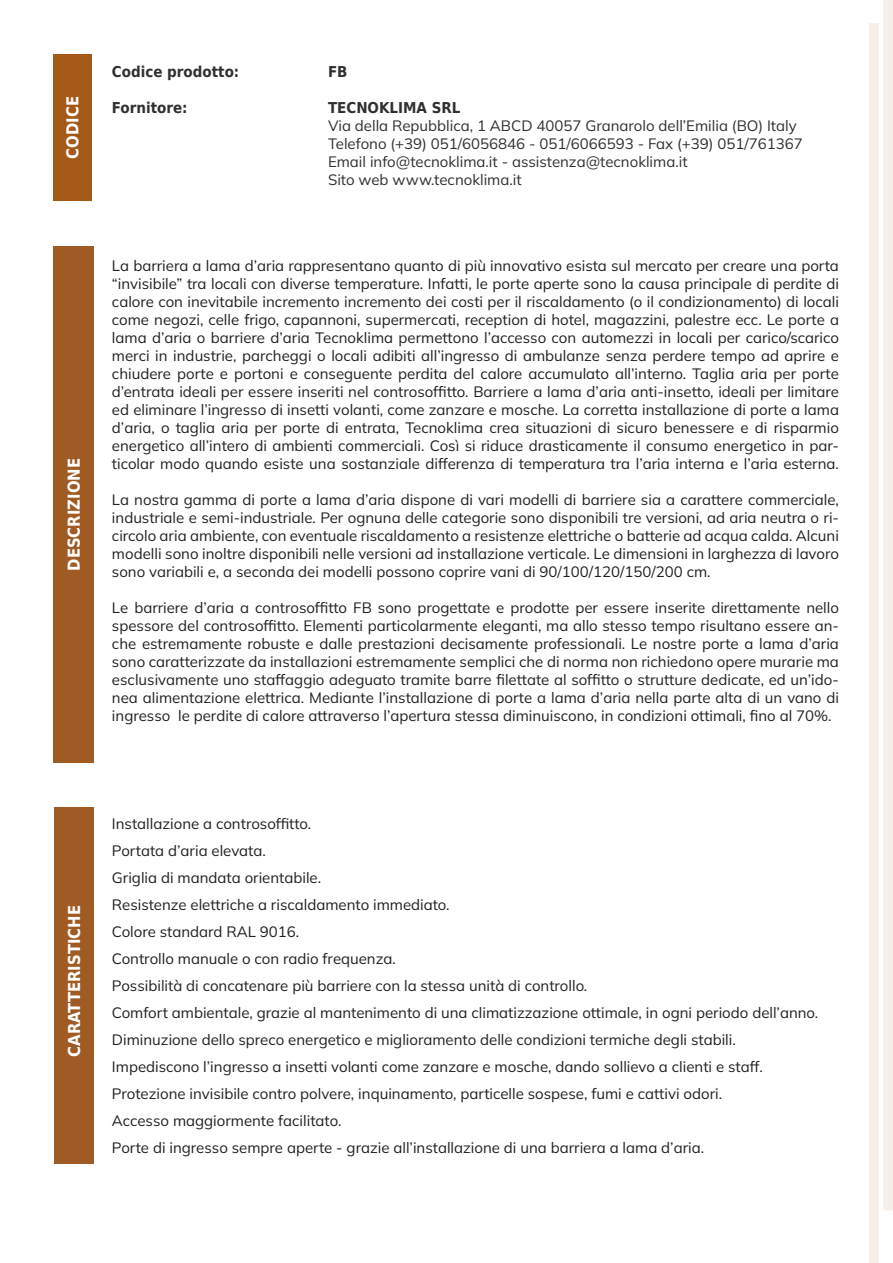
<style>
.page{position:relative;width:893px;height:1263px;background:#fff}
.page>*{position:absolute;margin:0;border:0;box-sizing:border-box;transform-origin:0 0}
.t1{font:700 16.5px "DejaVu Sans Condensed";color:#fff}
.t2{font:200 15px/18px "Mulish";color:#231f20;text-align:justify}
.t3{font:200 15px/18px "Mulish";color:#312f30}
.t4{font:700 15px "DejaVu Sans Condensed";color:#312f30}
</style>
<div class="page">
<div style="left:53px;top:54px;width:38px;height:147px;background:#a55917"></div>
<div style="left:54px;top:807px;width:40px;height:356px;background:#a05a23"></div>
<div style="left:53px;top:246px;width:41px;height:517px;background:#a05a23"></div>
<div style="left:870px;top:23px;width:9px;height:1240px;background:#f5eee9"></div>
<div style="left:883px;top:0;width:10px;height:1210px;background:#f5eee9"></div>
<p class="t1" style="left:59px;top:159px;width:64px;rotate:-90deg">CODICE</p>
<p class="t1" style="left:60px;top:571px;width:114px;rotate:-90deg">DESCRIZIONE</p>
<p class="t4" style="left:112px;top:59px;width:129px">Codice prodotto:</p>
<p class="t4" style="left:328px;top:59px;width:21px">FB</p>
<p class="t4" style="left:112px;top:95px;width:77px">Fornitore:</p>
<p class="t4" style="left:328px;top:95px;width:134px">TECNOKLIMA SRL</p>
<p class="t3" style="left:328px;top:116px;width:476px">Via della Repubblica, 1 ABCD 40057 Granarolo dell’Emilia (BO) Italy Telefono (+39) 051/6056846 - 051/6066593 - Fax (+39) 051/761367<br>Email info@tecnoklima.it - assistenza@tecnoklima.it<br>Sito web www.tecnoklima.it</p>
<p class="t2" style="left:112px;top:257px;width:728px">La barriera a lama d’aria rappresentano quanto di più innovativo esista sul mercato per creare una porta “invisibile” tra locali con diverse temperature. Infatti, le porte aperte sono la causa principale di perdite di calore con inevitabile incremento incremento dei costi per il riscaldamento (o il condizionamento) di locali come negozi, celle frigo, capannoni, supermercati, reception di hotel, magazzini, palestre ecc. Le porte a lama d’aria o barriere d’aria Tecnoklima permettono l’accesso con automezzi in locali per carico/scarico merci in industrie, parcheggi o locali adibiti all’ingresso di ambulanze senza perdere tempo ad aprire e chiudere porte e portoni e conseguente perdita del calore accumulato all’interno. Taglia aria per porte d’entrata ideali per essere inseriti nel controsoffitto. Barriere a lama d’aria anti-insetto, ideali per limitare ed eliminare l’ingresso di insetti volanti, come zanzare e mosche. La corretta installazione di porte a lama d’aria, o taglia aria per porte di entrata, Tecnoklima crea situazioni di sicuro benessere e di risparmio energetico all’intero di ambienti commerciali. Così si riduce drasticamente il consumo energetico in par&shy;ticolar modo quando esiste una sostanziale differenza di temperatura tra l’aria interna e l’aria esterna.</p>
<p class="t2" style="left:112px;top:491px;width:728px">La nostra gamma di porte a lama d’aria dispone di vari modelli di barriere sia a carattere commerciale, industriale e semi-industriale. Per ognuna delle categorie sono disponibili tre versioni, ad aria neutra o ri&shy;circolo aria ambiente, con eventuale riscaldamento a resistenze elettriche o batterie ad acqua calda. Alcuni modelli sono inoltre disponibili nelle versioni ad installazione verticale. Le dimensioni in larghezza di lavoro sono variabili e, a seconda dei modelli possono coprire vani di 90/100/120/150/200 cm.</p>
<p class="t2" style="left:112px;top:599px;width:729px">Le barriere d’aria a controsoffitto FB sono progettate e prodotte per essere inserite direttamente nello spessore del controsoffitto. Elementi particolarmente eleganti, ma allo stesso tempo risultano essere an&shy;che estremamente robuste e dalle prestazioni decisamente professionali. Le nostre porte a lama d’aria sono caratterizzate da installazioni estremamente semplici che di norma non richiedono opere murarie ma esclusivamente uno staffaggio adeguato tramite barre filettate al soffitto o strutture dedicate, ed un’ido&shy;nea alimentazione elettrica. Mediante l’installazione di porte a lama d’aria nella parte alta di un vano di ingresso le perdite di calore attraverso l’apertura stessa diminuiscono, in condizioni ottimali, fino al 70%.</p>
<p class="t1" style="left:61px;top:1057px;width:153px;rotate:-90deg">CARATTERISTICHE</p>
<p class="t2" style="left:112px;top:809px;width:708px;line-height:27px;text-align:left">Installazione a controsoffitto.<br>Portata d’aria elevata.<br>Griglia di mandata orientabile.<br>Resistenze elettriche a riscaldamento immediato.<br>Colore standard RAL 9016.<br>Controllo manuale o con radio frequenza.<br>Possibilità di concatenare più barriere con la stessa unità di controllo.<br>Comfort ambientale, grazie al mantenimento di una climatizzazione ottimale, in ogni periodo dell’anno.<br>Diminuzione dello spreco energetico e miglioramento delle condizioni termiche degli stabili.<br>Impediscono l’ingresso a insetti volanti come zanzare e mosche, dando sollievo a clienti e staff.<br>Protezione invisibile contro polvere, inquinamento, particelle sospese, fumi e cattivi odori.<br>Accesso maggiormente facilitato.<br>Porte di ingresso sempre aperte - grazie all’installazione di una barriera a lama d’aria.</p>
</div>
